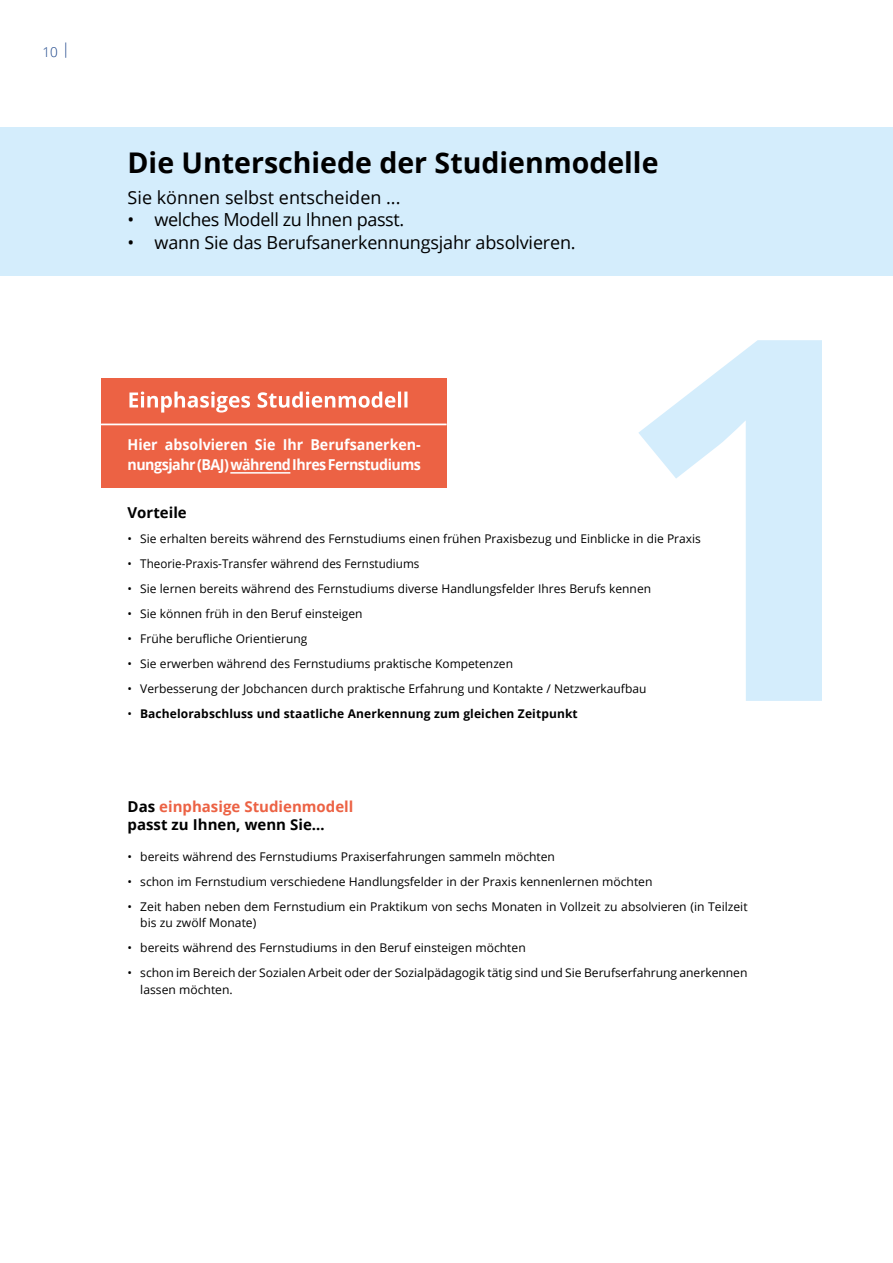
<style>
.page{position:relative;width:893px;height:1263px;background:#fff}
.page>*{position:absolute;margin:0;border:0;box-sizing:border-box;transform-origin:0 0}
.t1{font:700 28.5px "Open Sans";color:#000}
.t2{font:700 21px "Open Sans";color:#fff}
.t3{font:18px "Open Sans";letter-spacing:-.01em;color:#000}
.t4{font:700 15px/19.5px "Open Sans";letter-spacing:-.035em;color:#fff;scale:.95 1}
.t5{font:700 15px/18px "Open Sans";color:#000}
.t6{font:300 13.5px "Open Sans";color:#174187}
.t7{font:12px/16.5px "Open Sans";color:#000}
.t8{font:700 12px "Open Sans";letter-spacing:.01em;color:#000}
.s1{font-weight:400}
.s2{color:#ec6244}
</style>
<div class="page">
<svg style="left:638px;top:340px;width:184px;height:361px"></svg>
<div style="left:0;top:128px;width:893px;height:148px;background:#d4edfc"></div>
<div style="left:101px;top:378px;width:346px;height:109px;background:#ec6244"></div>
<hr style="left:230px;top:472px;width:60px;height:2px;background:#fff">
<p class="t6" style="left:43px;top:43px;width:29px">10 <sup>|</sup></p>
<h1 class="t1" style="left:128px;top:142px;width:532px">Die Unterschiede der Studienmodelle</h1>
<h3 class="t3" style="left:128px;top:185px;width:274px">Sie können selbst entscheiden ...</h3>
<h3 class="t3" style="left:128px;top:207px;width:278px">• welches Modell zu Ihnen passt.</h3>
<h3 class="t3" style="left:128px;top:230px;width:450px">• wann Sie das Berufsanerkennungsjahr absolvieren.</h3>
<h2 class="t2" style="left:128px;top:385px;width:283px">Einphasiges Studienmodell</h2>
<p class="t4" style="left:128px;top:435px;width:310px">Hier absolvieren Sie Ihr Berufsanerken&shy;nungsjahr (BAJ) währendIhres Fernstudiums</p>
<p class="t5" style="left:128px;top:503px;width:61px">Vorteile</p>
<p class="t7" style="left:128px;top:530px;width:575px">• Sie erhalten bereits während des Fernstudiums einen frühen Praxisbezug und Einblicke in die Praxis</p>
<p class="t7" style="left:128px;top:555px;width:293px">• Theorie-Praxis-Transfer während des Fernstudiums</p>
<p class="t7" style="left:128px;top:580px;width:525px">• Sie lernen bereits während des Fernstudiums diverse Handlungsfelder Ihres Berufs kennen</p>
<p class="t7" style="left:128px;top:605px;width:237px">• Sie können früh in den Beruf einsteigen</p>
<p class="t7" style="left:128px;top:630px;width:181px">• Frühe berufliche Orientierung</p>
<p class="t7" style="left:128px;top:655px;width:387px">• Sie erwerben während des Fernstudiums praktische Kompetenzen</p>
<p class="t7" style="left:128px;top:680px;width:520px">• Verbesserung der Jobchancen durch praktische Erfahrung und Kontakte / Netzwerkaufbau</p>
<p class="t8" style="left:128px;top:705px;width:452px"><span class="s1">•</span> Bachelorabschluss und staatliche Anerkennung zum gleichen Zeitpunkt</p>
<p class="t5" style="left:128px;top:797px;width:227px">Das <span class="s2">einphasige Studienmodell </span>passt zu Ihnen, wenn Sie…</p>
<p class="t7" style="left:128px;top:848px;width:429px">• bereits während des Fernstudiums Praxiserfahrungen sammeln möchten</p>
<p class="t7" style="left:128px;top:873px;width:526px">• schon im Fernstudium verschiedene Handlungsfelder in der Praxis kennenlernen möchten</p>
<p class="t7" style="left:140px;top:898px;width:609px;text-indent:-13px">• Zeit haben neben dem Fernstudium ein Praktikum von sechs Monaten in Vollzeit zu absolvieren (in Teilzeit bis zu zwölf Monate)</p>
<p class="t7" style="left:128px;top:939px;width:400px">• bereits während des Fernstudiums in den Beruf einsteigen möchten</p>
<p class="t7" style="left:140px;top:964px;width:609px;text-indent:-13px">• schon im Bereich der Sozialen Arbeit oder der Sozialpädagogik tätig sind und Sie Berufserfahrung anerkennen lassen möchten.</p>
</div>
